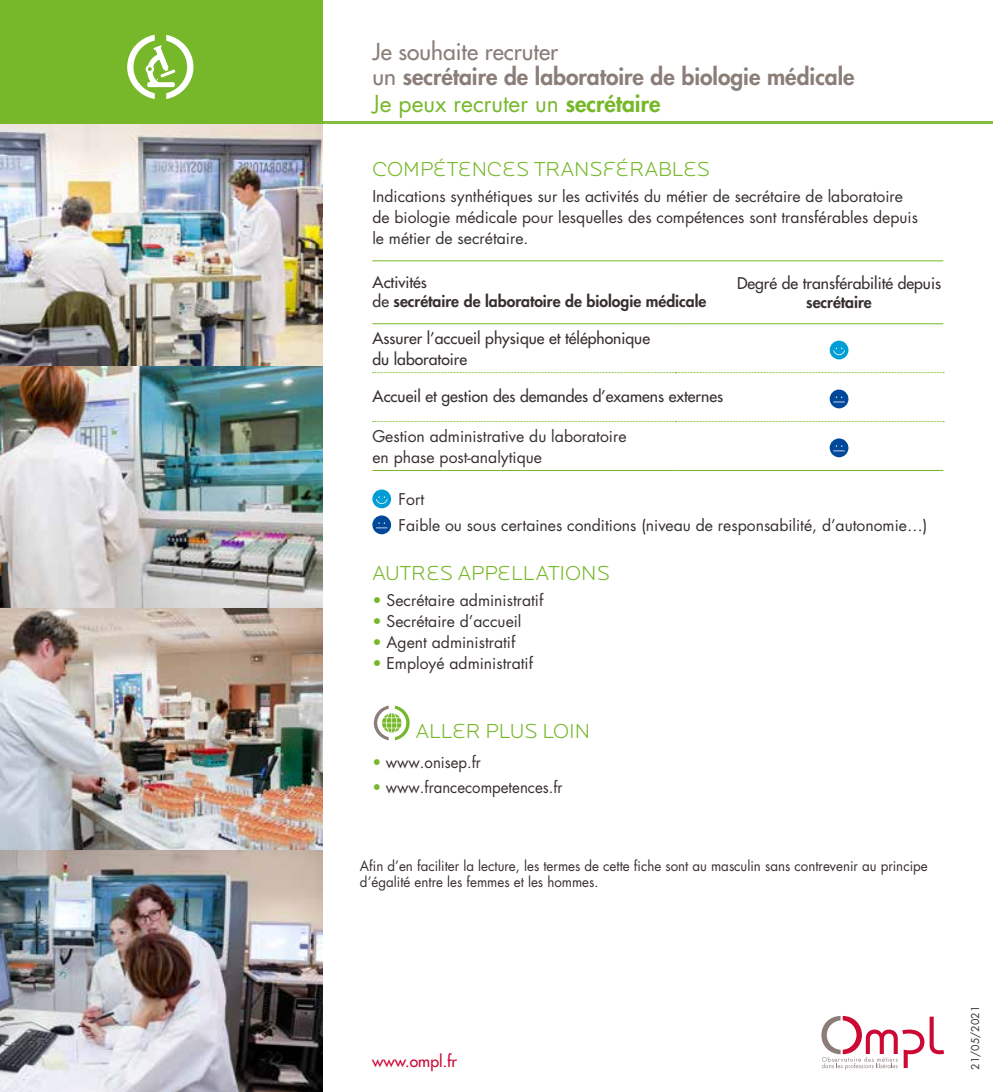
<style>
.page{position:relative;width:993px;height:1092px;background:#fff}
.page>*{position:absolute;margin:0;border:0;box-sizing:border-box;transform-origin:0 0}
.t1{font:800 22.75px/26.1px "Futura Std";color:#8b7e79}
.t2{font:300 21px "Locator Display";color:#76b82a}
.t3{font:15.75px/21px "Futura Std";color:#37302f}
.t4{font:500 15.75px/21px "Futura Std";color:#37302f}
.t5{font:800 15.75px/18.9px "Futura Std";color:#37302f}
.t6{font:15.75px "Futura Std";color:#37302f;scale:.95 1}
.t7{font:500 15.75px "Futura Std";color:#cc0935}
.t8{font:14px/15.9px "Futura Std";color:#37302f;scale:.95 1}
.t9{font:10.5px "Futura Std";color:#37302f}
.s1{font-weight:500}
.s2{font-weight:400;color:#76b82a}
.s3{color:#76b82a}
</style>
<div class="page">
<hr style="left:0;top:122px;width:992px;height:2px;background:#76b82a">
<div style="left:0;top:0;width:322px;height:124px;background:#76b82a"></div>
<img style="left:0;top:124px;width:322px;height:967px">
<hr style="left:372px;top:260px;width:303px;height:1px;background:#76b82a">
<hr style="left:675px;top:260px;width:268px;height:1px;background:#76b82a">
<hr style="left:372px;top:323px;width:303px;height:1px;background:#76b82a">
<hr style="left:675px;top:323px;width:268px;height:1px;background:#76b82a">
<svg style="left:372px;top:372px;width:571px;height:1px"></svg>
<svg style="left:372px;top:421px;width:571px;height:1px"></svg>
<hr style="left:372px;top:470px;width:303px;height:1px;background:#76b82a">
<hr style="left:675px;top:470px;width:268px;height:1px;background:#76b82a">
<svg style="left:829px;top:340px;width:19px;height:19px"></svg>
<svg style="left:829px;top:389px;width:19px;height:19px"></svg>
<svg style="left:829px;top:438px;width:19px;height:19px"></svg>
<svg style="left:372px;top:489px;width:19px;height:19px"></svg>
<svg style="left:372px;top:515px;width:19px;height:19px"></svg>
<svg style="left:374px;top:705px;width:35px;height:35px"></svg>
<svg style="left:127px;top:35px;width:66px;height:64px"></svg>
<svg style="left:821px;top:1016px;width:121px;height:53px"></svg>
<h1 class="t1" style="left:372px;top:38px;width:483px"><span class="s1">Je souhaite recruter<br>un</span> secrétaire de laboratoire de biologie médicale<br><span class="s2">Je peux recruter un</span> <span class="s3">secrétaire</span></h1>
<h2 class="t2" style="left:372px;top:156px;width:339px">COMPÉTENCES TRANSFÉRABLES</h2>
<p class="t3" style="left:372px;top:185px;width:547px">Indications synthétiques sur les activités du métier de secrétaire de laboratoire de biologie médicale pour lesquelles des compétences sont transférables depuis le métier de secrétaire.</p>
<p class="t5" style="left:372px;top:273px;width:335px"><span class="s1">Activités<br>de</span> secrétaire de laboratoire de biologie médicale</p>
<p class="t4" style="left:736px;top:273px;width:205px">Degré de transférabilité depuis</p>
<p class="t5" style="left:806px;top:293px;width:67px">secrétaire</p>
<p class="t4" style="left:372px;top:328px;width:279px">Assurer l’accueil physique et téléphonique du laboratoire</p>
<p class="t4" style="left:372px;top:386px;width:352px">Accueil et gestion des demandes d’examens externes</p>
<p class="t3" style="left:372px;top:426px;width:255px">Gestion administrative du laboratoire en phase post-analytique</p>
<p class="t3" style="left:398px;top:486px;width:530px;line-height:25.9px">Fort<br>Faible ou sous certaines conditions (niveau de responsabilité, d’autonomie…)</p>
<h2 class="t2" style="left:372px;top:560px;width:239px">AUTRES APPELLATIONS</h2>
<p class="t3" style="left:372px;top:589px;width:172px"><span class="s3">•</span> Secrétaire administratif</p>
<p class="t3" style="left:372px;top:610px;width:151px"><span class="s3">•</span> Secrétaire d’accueil</p>
<p class="t3" style="left:372px;top:631px;width:144px"><span class="s3">•</span> Agent administratif</p>
<p class="t3" style="left:372px;top:652px;width:162px"><span class="s3">•</span> Employé administratif</p>
<h2 class="t2" style="left:415px;top:718px;width:176px">ALLER PLUS LOIN</h2>
<p class="t6" style="left:372px;top:751px;width:116px"><span class="s3">•</span> www.onisep.fr</p>
<p class="t6" style="left:372px;top:777px;width:201px"><span class="s3">•</span> www.francecompetences.fr</p>
<p class="t8" style="left:360px;top:858px;width:599px">Afin d’en faciliter la lecture, les termes de cette fiche sont au masculin sans contrevenir au principe d’égalité entre les femmes et les hommes.</p>
<p class="t7" style="left:372px;top:1051px;width:86px">www.ompl.fr</p>
<p class="t9" style="left:968px;top:1069px;width:65px;rotate:-90deg">21/05/2021</p>
</div>
